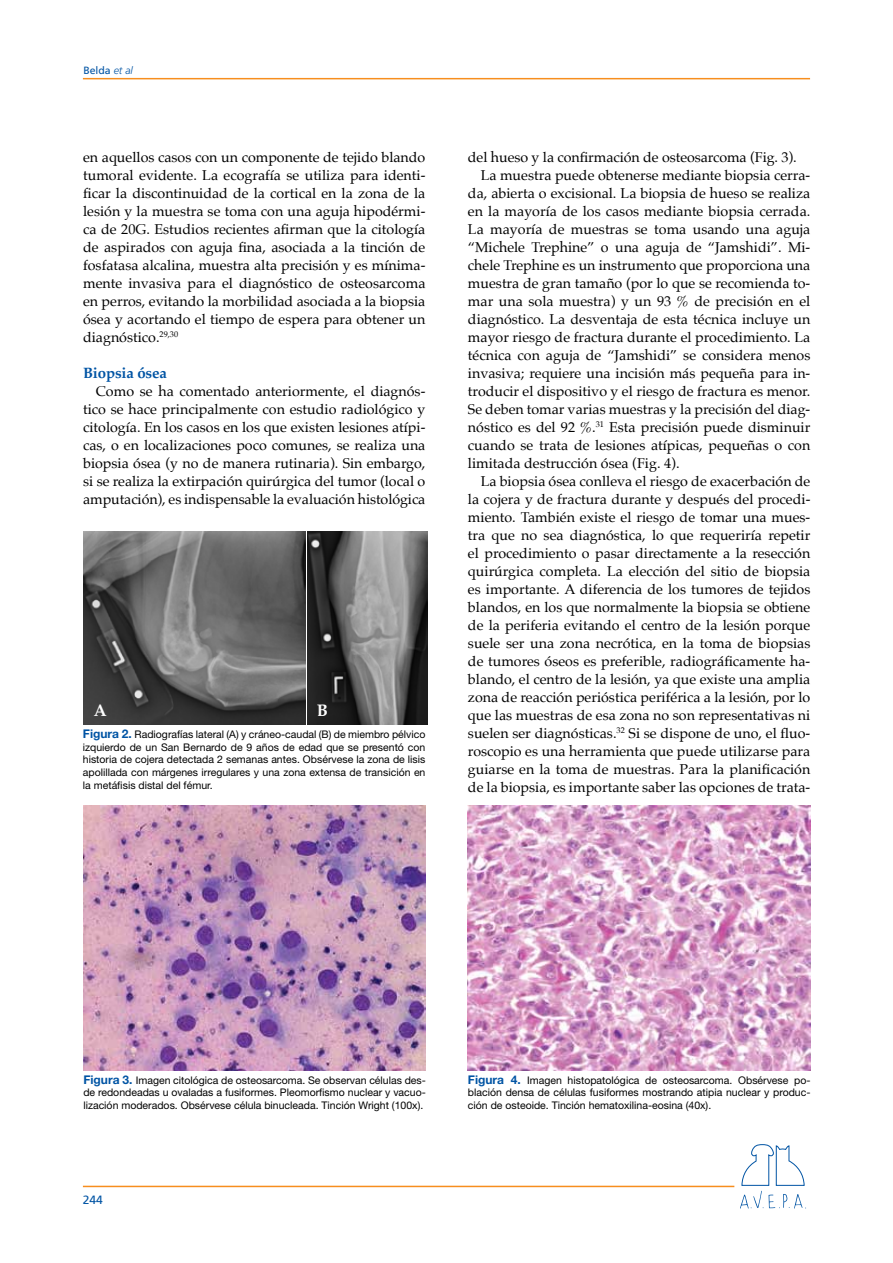
<style>
.page{position:relative;width:893px;height:1263px;background:#fff}
.page>*{position:absolute;margin:0;border:0;box-sizing:border-box;transform-origin:0 0}
.t1{font:700 16.8px "Palatino";color:#fff}
.t2{font:700 15px "Palatino";letter-spacing:-.01em;color:#0054a4}
.t3{font:14.25px/18px "Palatino";color:#000;text-align:justify}
.t4{font:12px "Frutiger";color:#0054a4}
.t5{font:10.5px/12.6px "Helvetica Neue LT Std";color:#000;text-align:justify}
.t6{font:10.5px "Frutiger";color:#0054a4}
.s1{font-weight:300;font-style:italic}
.s2{font-weight:700;font-size:12px;color:#0054a4}
</style>
<div class="page">
<hr style="left:83px;top:1186px;width:651px;height:1px;background:#f78e1e">
<hr style="left:83px;top:78px;width:727px;height:1px;background:#f78e1e">
<svg style="left:740px;top:1144px;width:66px;height:65px"></svg>
<img style="left:83px;top:806px;width:343px;height:264px">
<img style="left:468px;top:806px;width:342px;height:264px">
<img style="left:83px;top:531px;width:223px;height:194px">
<img style="left:308px;top:531px;width:119px;height:193px">
<p class="t6" style="left:83px;top:64px;width:51px">Belda <span class="s1">et al</span></p>
<p class="t3" style="left:83px;top:148px;width:344px">en aquellos casos con un componente de tejido blando tumoral evidente. La ecografía se utiliza para identi&shy;ficar la discontinuidad de la cortical en la zona de la lesión y la muestra se toma con una aguja hipodérmi&shy;ca de 20G. Estudios recientes afirman que la citología de aspirados con aguja fina, asociada a la tinción de fosfatasa alcalina, muestra alta precisión y es mínima&shy;mente invasiva para el diagnóstico de osteosarcoma en perros, evitando la morbilidad asociada a la biopsia ósea y acortando el tiempo de espera para obtener un diagnóstico.<sup>29,30</sup></p>
<p class="t2" style="left:83px;top:360px;width:85px">Biopsia ósea</p>
<p class="t3" style="left:83px;top:382px;width:344px;text-indent:13px">Como se ha comentado anteriormente, el diagnós&shy;tico se hace principalmente con estudio radiológico y citología. En los casos en los que existen lesiones atípi&shy;cas, o en localizaciones poco comunes, se realiza una biopsia ósea (y no de manera rutinaria). Sin embargo, si se realiza la extirpación quirúrgica del tumor (local o amputación), es indispensable la evaluación histológica</p>
<p class="t1" style="left:94px;top:696px;width:15px">A</p>
<p class="t1" style="left:317px;top:696px;width:13px">B</p>
<p class="t5" style="left:83px;top:728px;width:344px"><span class="s2">Figura 2.</span> Radiografías lateral (A) y cráneo-caudal (B) de miembro pélvico izquierdo de un San Bernardo de 9 años de edad que se presentó con historia de cojera detectada 2 semanas antes. Obsérvese la zona de lisis apolillada con márgenes irregulares y una zona extensa de transición en la metáfisis distal del fémur.</p>
<p class="t3" style="left:468px;top:148px;width:330px">del hueso y la confirmación de osteosarcoma (Fig. 3).</p>
<p class="t3" style="left:481px;top:166px;width:331px">La muestra puede obtenerse mediante biopsia cerra-</p>
<p class="t3" style="left:468px;top:184px;width:344px">da, abierta o excisional. La biopsia de hueso se realiza</p>
<p class="t3" style="left:468px;top:202px;width:344px">en la mayoría de los casos mediante biopsia cerrada.</p>
<p class="t3" style="left:468px;top:220px;width:344px">La mayoría de muestras se toma usando una aguja</p>
<p class="t3" style="left:468px;top:238px;width:344px">“Michele Trephine” o una aguja de “Jamshidi”. Mi-</p>
<p class="t3" style="left:468px;top:256px;width:344px">chele Trephine es un instrumento que proporciona una</p>
<p class="t3" style="left:468px;top:274px;width:344px">muestra de gran tamaño (por lo que se recomienda to-</p>
<p class="t3" style="left:468px;top:292px;width:344px">mar una sola muestra) y un 93 % de precisión en el</p>
<p class="t3" style="left:468px;top:310px;width:344px">diagnóstico. La desventaja de esta técnica incluye un</p>
<p class="t3" style="left:468px;top:328px;width:344px">mayor riesgo de fractura durante el procedimiento. La</p>
<p class="t3" style="left:468px;top:346px;width:344px">técnica con aguja de “Jamshidi” se considera menos</p>
<p class="t3" style="left:468px;top:364px;width:344px">invasiva; requiere una incisión más pequeña para in-</p>
<p class="t3" style="left:468px;top:382px;width:344px">troducir el dispositivo y el riesgo de fractura es menor.</p>
<p class="t3" style="left:468px;top:400px;width:344px">Se deben tomar varias muestras y la precisión del diag-</p>
<p class="t3" style="left:468px;top:418px;width:344px">nóstico es del 92 %.<sup>31</sup> Esta precisión puede disminuir</p>
<p class="t3" style="left:468px;top:436px;width:344px">cuando se trata de lesiones atípicas, pequeñas o con</p>
<p class="t3" style="left:468px;top:454px;width:213px">limitada destrucción ósea (Fig. 4).</p>
<p class="t3" style="left:481px;top:472px;width:331px">La biopsia ósea conlleva el riesgo de exacerbación de</p>
<p class="t3" style="left:468px;top:490px;width:344px">la cojera y de fractura durante y después del procedi-</p>
<p class="t3" style="left:468px;top:508px;width:344px">miento. También existe el riesgo de tomar una mues-</p>
<p class="t3" style="left:468px;top:526px;width:344px">tra que no sea diagnóstica, lo que requeriría repetir</p>
<p class="t3" style="left:468px;top:544px;width:344px">el procedimiento o pasar directamente a la resección</p>
<p class="t3" style="left:468px;top:562px;width:344px">quirúrgica completa. La elección del sitio de biopsia</p>
<p class="t3" style="left:468px;top:580px;width:344px">es importante. A diferencia de los tumores de tejidos</p>
<p class="t3" style="left:468px;top:598px;width:344px">blandos, en los que normalmente la biopsia se obtiene</p>
<p class="t3" style="left:468px;top:616px;width:344px">de la periferia evitando el centro de la lesión porque</p>
<p class="t3" style="left:468px;top:634px;width:344px">suele ser una zona necrótica, en la toma de biopsias</p>
<p class="t3" style="left:468px;top:652px;width:344px">de tumores óseos es preferible, radiográficamente ha-</p>
<p class="t3" style="left:468px;top:670px;width:344px">blando, el centro de la lesión, ya que existe una amplia</p>
<p class="t3" style="left:468px;top:688px;width:344px">zona de reacción perióstica periférica a la lesión, por lo</p>
<p class="t3" style="left:468px;top:706px;width:344px">que las muestras de esa zona no son representativas ni</p>
<p class="t3" style="left:468px;top:724px;width:344px">suelen ser diagnósticas.<sup>32</sup> Si se dispone de uno, el fluo-</p>
<p class="t3" style="left:468px;top:742px;width:344px">roscopio es una herramienta que puede utilizarse para</p>
<p class="t3" style="left:468px;top:760px;width:344px">guiarse en la toma de muestras. Para la planificación</p>
<p class="t3" style="left:468px;top:778px;width:344px">de la biopsia, es importante saber las opciones de trata-</p>
<p class="t5" style="left:83px;top:1074px;width:344px"><span class="s2">Figura 3.</span> Imagen citológica de osteosarcoma. Se observan células des&shy;de redondeadas u ovaladas a fusiformes. Pleomorfismo nuclear y vacuo&shy;lización moderados. Obsérvese célula binucleada. Tinción Wright (100x).</p>
<p class="t5" style="left:468px;top:1074px;width:344px"><span class="s2">Figura 4.</span> Imagen histopatológica de osteosarcoma. Obsérvese po&shy;blación densa de células fusiformes mostrando atipia nuclear y produc&shy;ción de osteoide. Tinción hematoxilina-eosina (40x).</p>
<p class="t4" style="left:83px;top:1193px;width:22px">244</p>
</div>
